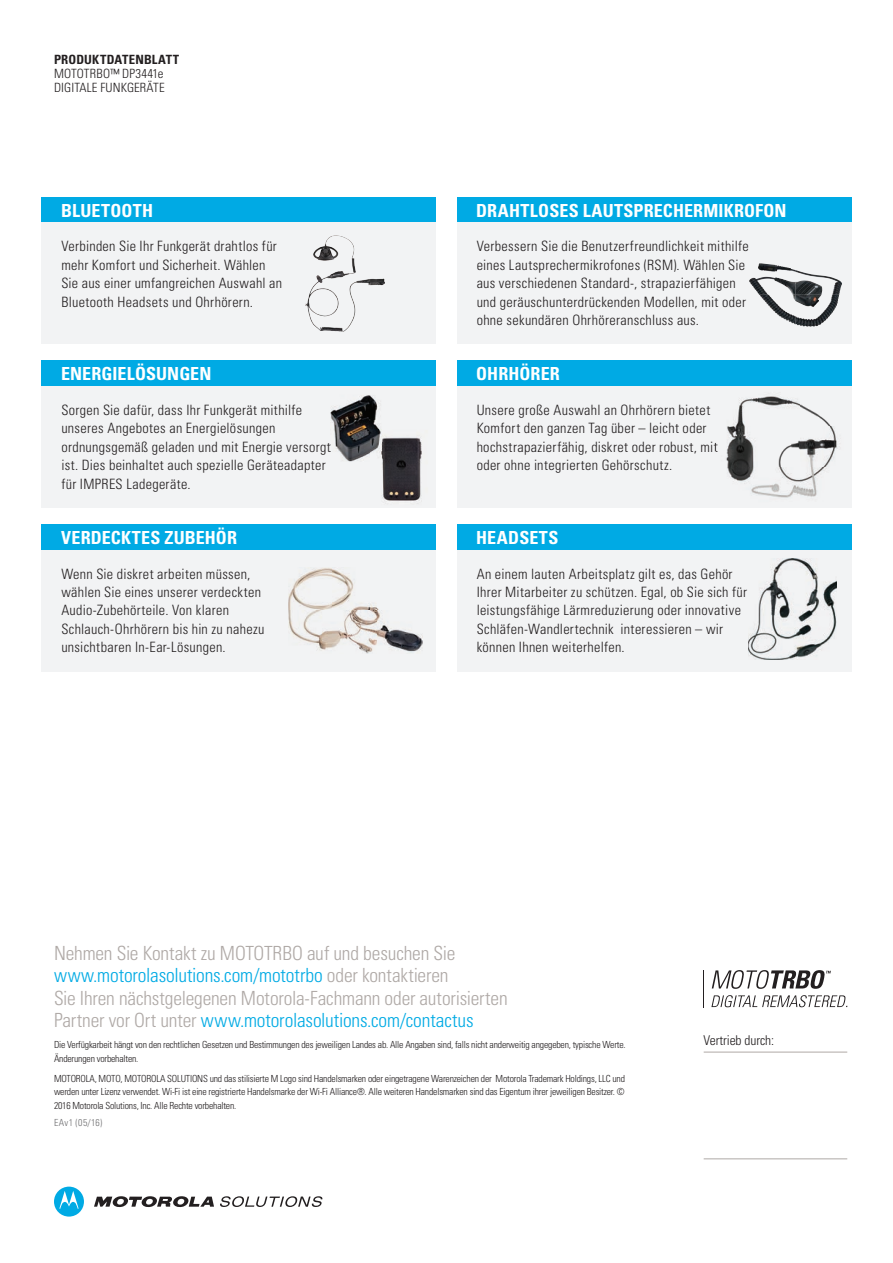
<style>
.page{position:relative;width:893px;height:1263px;background:#fff}
.page>*{position:absolute;margin:0;border:0;box-sizing:border-box;transform-origin:0 0}
.t1{font:300 condensed 19.5px/22.5px "Univers";letter-spacing:-.01em;color:#afa9a6}
.t2{font:700 condensed 18px "Univers";letter-spacing:.005em;color:#fff}
.t3{font:300 condensed 14.25px/18.3px "Univers";letter-spacing:.02em;color:#231f20}
.t4{font:300 condensed 13.5px "Univers";letter-spacing:-.005em;color:#231f20}
.t5{font:300 condensed 12.75px/14.2px "Univers";letter-spacing:.01em;color:#231f20}
.t6{font:700 condensed 12.75px "Univers";letter-spacing:.01em;color:#231f20}
.t7{font:300 condensed 9.75px/13.5px "Univers";letter-spacing:-.02em;color:#231f20}
.t8{font:300 condensed 9.75px "Univers";letter-spacing:.035em;color:#6e6e70}
.s1{color:#00aae4}
</style>
<div class="page">
<div style="left:42px;top:197px;width:394px;height:26px;background:#00aae4"></div>
<div style="left:42px;top:223px;width:394px;height:121px;background:#f2f3f4"></div>
<div style="left:457px;top:197px;width:394px;height:26px;background:#00aae4"></div>
<div style="left:457px;top:223px;width:394px;height:121px;background:#f2f3f4"></div>
<div style="left:42px;top:360px;width:394px;height:26px;background:#00aae4"></div>
<div style="left:42px;top:386px;width:394px;height:121px;background:#f2f3f4"></div>
<div style="left:457px;top:360px;width:394px;height:26px;background:#00aae4"></div>
<div style="left:457px;top:386px;width:394px;height:121px;background:#f2f3f4"></div>
<div style="left:42px;top:524px;width:394px;height:26px;background:#00aae4"></div>
<div style="left:42px;top:550px;width:394px;height:121px;background:#f2f3f4"></div>
<div style="left:457px;top:524px;width:394px;height:26px;background:#00aae4"></div>
<div style="left:457px;top:550px;width:394px;height:121px;background:#f2f3f4"></div>
<img style="left:716px;top:396px;width:127px;height:112px">
<svg style="left:716px;top:441px;width:2px;height:14px"></svg>
<img style="left:748px;top:558px;width:89px;height:101px">
<img style="left:758px;top:263px;width:37px;height:9px">
<img style="left:795px;top:270px;width:47px;height:25px">
<img style="left:760px;top:295px;width:35px;height:29px">
<img style="left:797px;top:295px;width:35px;height:25px">
<img style="left:330px;top:395px;width:52px;height:67px">
<svg style="left:330px;top:441px;width:1px;height:14px"></svg>
<img style="left:382px;top:435px;width:40px;height:69px">
<img style="left:371px;top:430px;width:11px;height:32px">
<img style="left:288px;top:568px;width:135px;height:85px">
<img style="left:308px;top:236px;width:47px;height:62px">
<svg style="left:94px;top:1196px;width:120px;height:12px"></svg>
<svg style="left:54px;top:1186px;width:30px;height:30px"></svg>
<svg style="left:220px;top:1196px;width:102px;height:11px"></svg>
<svg style="left:711px;top:995px;width:136px;height:12px"></svg>
<hr style="left:704px;top:970px;width:1px;height:37px;background:#231f20">
<svg style="left:712px;top:970px;width:119px;height:19px"></svg>
<hr style="left:704px;top:1052px;width:143px;height:1px;background:#afa9a6">
<hr style="left:704px;top:1158px;width:143px;height:1px;background:#afa9a6">
<p class="t6" style="left:54px;top:52px;width:127px">PRODUKTDATENBLATT</p>
<p class="t5" style="left:54px;top:66px;width:112px">MOTOTRBO™ DP3441e<br>DIGITALE FUNKGERÄTE</p>
<p class="t2" style="left:61px;top:199px;width:93px">BLUETOOTH</p>
<p class="t3" style="left:61px;top:237px;width:222px">Verbinden Sie Ihr Funkgerät drahtlos für mehr Komfort und Sicherheit. Wählen Sie aus einer umfangreichen Auswahl an Bluetooth Headsets und Ohrhörern.</p>
<p class="t2" style="left:61px;top:363px;width:152px">ENERGIELÖSUNGEN</p>
<p class="t3" style="left:61px;top:401px;width:271px">Sorgen Sie dafür, dass Ihr Funkgerät mithilfe unseres Angebotes an Energielösungen ordnungsgemäß geladen und mit Energie versorgt ist. Dies beinhaltet auch spezielle Geräteadapter für IMPRES Ladegeräte.</p>
<p class="t2" style="left:61px;top:526px;width:177px">VERDECKTES ZUBEHÖR</p>
<p class="t3" style="left:61px;top:564px;width:205px">Wenn Sie diskret arbeiten müssen, wählen Sie eines unserer verdeckten Audio-Zubehörteile. Von klaren Schlauch-Ohrhörern bis hin zu nahezu unsichtbaren In-Ear-Lösungen.</p>
<p class="t2" style="left:476px;top:199px;width:312px">DRAHTLOSES LAUTSPRECHERMIKROFON</p>
<p class="t3" style="left:477px;top:237px;width:274px">Verbessern Sie die Benutzerfreundlichkeit mithilfe eines Lautsprechermikrofones (RSM). Wählen Sie aus verschiedenen Standard-, strapazierfähigen und geräuschunterdrückenden Modellen, mit oder ohne sekundären Ohrhöreranschluss aus.</p>
<p class="t2" style="left:476px;top:363px;width:85px">OHRHÖRER</p>
<p class="t3" style="left:477px;top:401px;width:243px">Unsere große Auswahl an Ohrhörern bietet Komfort den ganzen Tag über – leicht oder hochstrapazierfähig, diskret oder robust, mit oder ohne integrierten Gehörschutz.</p>
<p class="t2" style="left:476px;top:526px;width:84px">HEADSETS</p>
<p class="t3" style="left:477px;top:564px;width:272px">An einem lauten Arbeitsplatz gilt es, das Gehör Ihrer Mitarbeiter zu schützen. Egal, ob Sie sich für leistungsfähige Lärmreduzierung oder innovative Schläfen-Wandlertechnik interessieren – wir können Ihnen weiterhelfen.</p>
<p class="t1" style="left:54px;top:941px;width:455px">Nehmen Sie Kontakt zu MOTOTRBO auf und besuchen Sie <span class="s1">www.motorolasolutions.com/mototrbo</span> oder kontaktieren<br>Sie Ihren nächstgelegenen Motorola-Fachmann oder autorisierten Partner vor Ort unter <span class="s1">www.motorolasolutions.com/contactus</span></p>
<p class="t7" style="left:54px;top:1038px;width:573px">Die Verfügkarbeit hängt von den rechtlichen Gesetzen und Bestimmungen des jeweiligen Landes ab. Alle Angaben sind, falls nicht anderweitig angegeben, typische Werte.<br>Änderungen vorbehalten.</p>
<p class="t7" style="left:54px;top:1071px;width:573px;text-align:justify">MOTOROLA, MOTO, MOTOROLA SOLUTIONS und das stilisierte M Logo sind Handelsmarken oder eingetragene Warenzeichen der Motorola Trademark Holdings, LLC und werden unter Lizenz verwendet. Wi-Fi ist eine registrierte Handelsmarke der Wi-Fi Alliance®. Alle weiteren Handelsmarken sind das Eigentum ihrer jeweiligen Besitzer. © 2016 Motorola Solutions, Inc. Alle Rechte vorbehalten.</p>
<p class="t8" style="left:54px;top:1117px;width:50px">EAv1 (05/16)</p>
<p class="t4" style="left:704px;top:1032px;width:72px">Vertrieb durch:</p>
</div>
